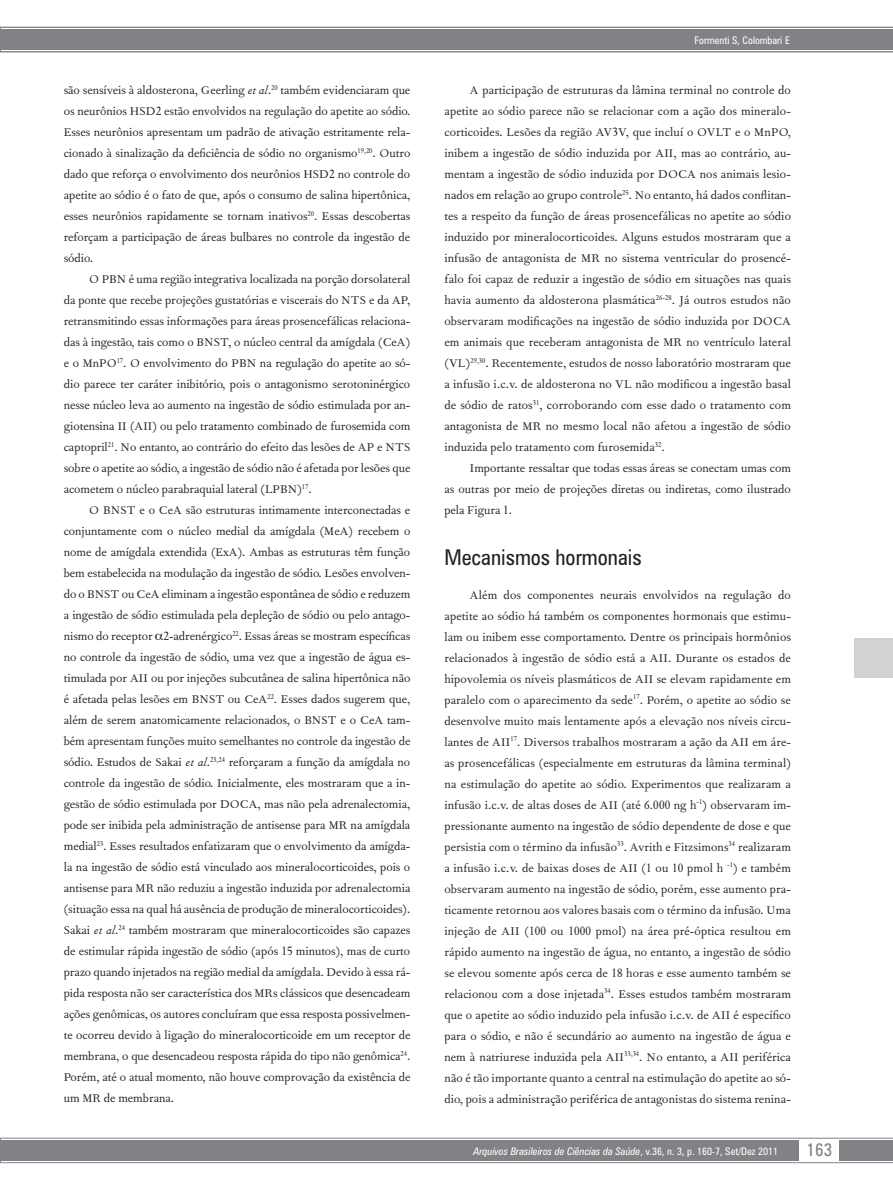
<style>
.page{position:relative;width:893px;height:1191px;background:#fff}
.page>*{position:absolute;margin:0;border:0;box-sizing:border-box;transform-origin:0 0}
.z06_1_sub2{font:condensed 21.75px "Zurich BT";color:#231f20}
.t1{font:condensed 18px "Zurich BT";color:#808285}
.z05_1_texto_txt{font:13.5px/21px "Fournier MT Std";color:#231f20;text-align:justify}
.t2{font:italic condensed 10.5px "Zurich BT";color:#fff}
.t3{font:condensed 10.5px "Zurich BT";color:#fff}
.s1{font-style:italic}
.s2{font-style:normal}
</style>
<div class="page">
<svg style="left:0;top:1137px;width:893px;height:26px;background:#8f9194"></svg>
<div style="left:800px;top:1139px;width:39px;height:22px;background:#fff"></div>
<div style="left:855px;top:638px;width:38px;height:40px;background:#d1d2d4"></div>
<svg style="left:0;top:27px;width:893px;height:25px;background:#8a8c8f"></svg>
<p class="z05_1_texto_txt" style="left:64px;top:79px;width:348px">são sensíveis à aldosterona, Geerling <span class="s1">et al.</span><sup>20</sup> também evidenciaram que os neurônios HSD2 estão envolvidos na regulação do apetite ao sódio.<br>Esses neurônios apresentam um padrão de ativação estritamente rela&shy;cionado à sinalização da deficiência de sódio no organismo<sup>19,20</sup>. Outro dado que reforça o envolvimento dos neurônios HSD2 no controle do apetite ao sódio é o fato de que, após o consumo de salina hipertônica, esses neurônios rapidamente se tornam inativos<sup>20</sup>. Essas descobertas reforçam a participação de áreas bulbares no controle da ingestão de sódio.</p>
<p class="z05_1_texto_txt" style="left:64px;top:268px;width:348px;text-indent:26px">O PBN é uma região integrativa localizada na porção dorsolateral da ponte que recebe projeções gustatórias e viscerais do NTS e da AP, retransmitindo essas informações para áreas prosencefálicas relaciona&shy;das à ingestão, tais como o BNST, o núcleo central da amígdala (CeA) e o MnPO<sup>17</sup>. O envolvimento do PBN na regulação do apetite ao só&shy;dio parece ter caráter inibitório, pois o antagonismo serotoninérgico nesse núcleo leva ao aumento na ingestão de sódio estimulada por an&shy;giotensina II (AII) ou pelo tratamento combinado de furosemida com captopril<sup>21</sup>. No entanto, ao contrário do efeito das lesões de AP e NTS sobre o apetite ao sódio, a ingestão de sódio não é afetada por lesões que acometem o núcleo parabraquial lateral (LPBN)<sup>17</sup>.</p>
<p class="z05_1_texto_txt" style="left:64px;top:499px;width:348px;text-indent:26px">O BNST e o CeA são estruturas intimamente interconectadas e conjuntamente com o núcleo medial da amígdala (MeA) recebem o nome de amígdala extendida (ExA). Ambas as estruturas têm função bem estabelecida na modulação da ingestão de sódio. Lesões envolven&shy;do o BNST ou CeA eliminam a ingestão espontânea de sódio e reduzem a ingestão de sódio estimulada pela depleção de sódio ou pelo antago&shy;nismo do receptor 2-adrenérgico<sup>22</sup>. Essas áreas se mostram específicas no controle da ingestão de sódio, uma vez que a ingestão de água es&shy;timulada por AII ou por injeções subcutânea de salina hipertônica não é afetada pelas lesões em BNST ou CeA<sup>22</sup>. Esses dados sugerem que, além de serem anatomicamente relacionados, o BNST e o CeA tam&shy;bém apresentam funções muito semelhantes no controle da ingestão de sódio. Estudos de Sakai <span class="s1">et al</span>.<sup>23,24</sup> reforçaram a função da amígdala no controle da ingestão de sódio. Inicialmente, eles mostraram que a in&shy;gestão de sódio estimulada por DOCA, mas não pela adrenalectomia, pode ser inibida pela administração de antisense para MR na amígdala medial<sup>23</sup>. Esses resultados enfatizaram que o envolvimento da amígda&shy;la na ingestão de sódio está vinculado aos mineralocorticoides, pois o antisense para MR não reduziu a ingestão induzida por adrenalectomia (situação essa na qual há ausência de produção de mineralocorticoides).<br>Sakai <span class="s1">et al</span>.<sup>24</sup> também mostraram que mineralocorticoides são capazes de estimular rápida ingestão de sódio (após 15 minutos), mas de curto prazo quando injetados na região medial da amígdala. Devido à essa rá&shy;pida resposta não ser característica dos MRs clássicos que desencadeam ações genômicas, os autores concluíram que essa resposta possivelmen&shy;te ocorreu devido à ligação do mineralocorticoide em um receptor de membrana, o que desencadeou resposta rápida do tipo não genômica<sup>24</sup>.<br>Porém, até o atual momento, não houve comprovação da existência de um MR de membrana.</p>
<p class="t3" style="left:694px;top:34px;width:97px">Formenti S, Colombari E</p>
<p class="z05_1_texto_txt" style="left:444px;top:79px;width:348px;text-indent:26px">A participação de estruturas da lâmina terminal no controle do apetite ao sódio parece não se relacionar com a ação dos mineralo&shy;corticoides. Lesões da região AV3V, que incluí o OVLT e o MnPO, inibem a ingestão de sódio induzida por AII, mas ao contrário, au&shy;mentam a ingestão de sódio induzida por DOCA nos animais lesio&shy;nados em relação ao grupo controle<sup>25</sup>. No entanto, há dados conflitan&shy;tes a respeito da função de áreas prosencefálicas no apetite ao sódio induzido por mineralocorticoides. Alguns estudos mostraram que a infusão de antagonista de MR no sistema ventricular do prosencé&shy;falo foi capaz de reduzir a ingestão de sódio em situações nas quais havia aumento da aldosterona plasmática<sup>26-28</sup>. Já outros estudos não observaram modificações na ingestão de sódio induzida por DOCA em animais que receberam antagonista de MR no ventrículo lateral (VL)<sup>29,30</sup>. Recentemente, estudos de nosso laboratório mostraram que a infusão i.c.v. de aldosterona no VL não modificou a ingestão basal de sódio de ratos<sup>31</sup>, corroborando com esse dado o tratamento com antagonista de MR no mesmo local não afetou a ingestão de sódio induzida pelo tratamento com furosemida<sup>32</sup>.</p>
<p class="z05_1_texto_txt" style="left:444px;top:457px;width:348px;text-indent:26px">Importante ressaltar que todas essas áreas se conectam umas com as outras por meio de projeções diretas ou indiretas, como ilustrado pela Figura 1.</p>
<p class="z06_1_sub2" style="left:444px;top:544px;width:199px">Mecanismos hormonais</p>
<p class="z05_1_texto_txt" style="left:444px;top:584px;width:348px;text-indent:26px">Além dos componentes neurais envolvidos na regulação do apetite ao sódio há também os componentes hormonais que estimu&shy;lam ou inibem esse comportamento. Dentre os principais hormônios relacionados à ingestão de sódio está a AII. Durante os estados de hipovolemia os níveis plasmáticos de AII se elevam rapidamente em paralelo com o aparecimento da sede<sup>17</sup>. Porém, o apetite ao sódio se desenvolve muito mais lentamente após a elevação nos níveis circu&shy;lantes de AII<sup>17</sup>. Diversos trabalhos mostraram a ação da AII em áre&shy;as prosencefálicas (especialmente em estruturas da lâmina terminal) na estimulação do apetite ao sódio. Experimentos que realizaram a infusão i.c.v. de altas doses de AII (até 6.000 ng h<sup>-1</sup>) observaram im&shy;pressionante aumento na ingestão de sódio dependente de dose e que persistia com o término da infusão<sup>33</sup>. Avrith e Fitzsimons<sup>34</sup> realizaram a infusão i.c.v. de baixas doses de AII (1 ou 10 pmol h <sup>-1</sup>) e também observaram aumento na ingestão de sódio, porém, esse aumento pra&shy;ticamente retornou aos valores basais com o término da infusão. Uma injeção de AII (100 ou 1000 pmol) na área pré-óptica resultou em rápido aumento na ingestão de água, no entanto, a ingestão de sódio se elevou somente após cerca de 18 horas e esse aumento também se relacionou com a dose injetada<sup>34</sup>. Esses estudos também mostraram que o apetite ao sódio induzido pela infusão i.c.v. de AII é específico para o sódio, e não é secundário ao aumento na ingestão de água e nem à natriurese induzida pela AII<sup>33,34</sup>. No entanto, a AII periférica não é tão importante quanto a central na estimulação do apetite ao só&shy;dio, pois a administração periférica de antagonistas do sistema renina-</p>
<p class="t2" style="left:474px;top:1144px;width:306px">Arquivos Brasileiros de Ciências da Saúde<span class="s2">, v.36, n. 3, p. 160-7, Set/Dez 2011</span></p>
<h2 class="t1" style="left:806px;top:1138px;width:27px">163</h2>
</div>
